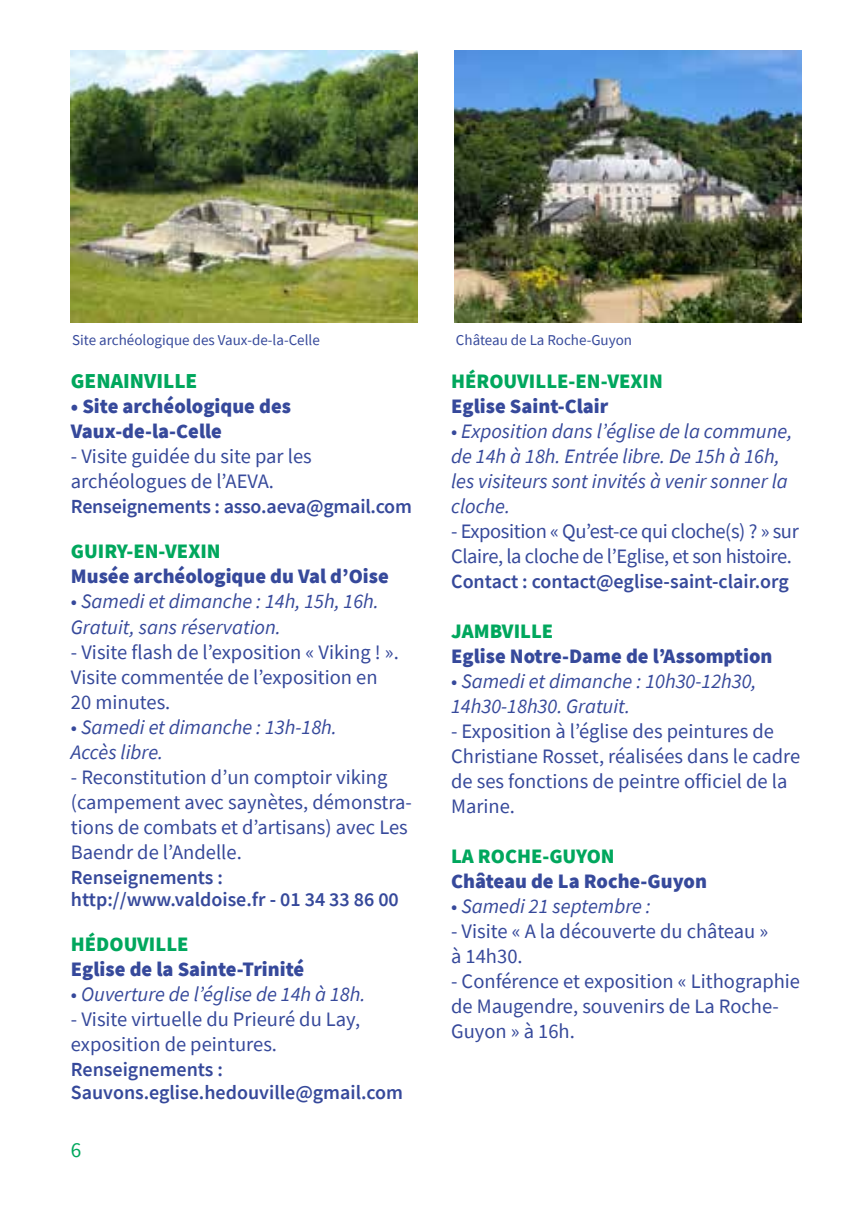
<style>
.page{position:relative;width:851px;height:1205px;background:#fff}
.page>*{position:absolute;margin:0;border:0;box-sizing:border-box;transform-origin:0 0}
.t1{font:900 21.25px "Source Sans Pro";color:#00a75d}
.t2{font:21.25px "Source Sans Pro";color:#00a75d}
.t3{font:20.5px/25px "Source Sans Pro";color:#36499b}
.t4{font:italic 20.5px/25px "Source Sans Pro";color:#36499b}
.t5{font:900 20.5px/25px "Source Sans Pro";color:#36499b}
.t6{font:20.5px/25px "Source Sans Pro";letter-spacing:-.02em;color:#36499b}
.t7{font:900 20.5px "Source Sans Pro";color:#00a75d}
.t8{font:600 20px/22.5px "Source Sans Pro";color:#36499b}
.t9{font:15px "Source Sans Pro";color:#36499b}
.s1{font-style:normal}
</style>
<div class="page">
<hr style="left:850px;top:0;width:1px;height:1205px;background:#cceddf">
<img style="left:454px;top:51px;width:347px;height:271px">
<img style="left:71px;top:51px;width:346px;height:271px">
<p class="t9" style="left:72px;top:330px;width:249px">Site archéologique des Vaux-de-la-Celle</p>
<p class="t9" style="left:456px;top:330px;width:177px">Château de La Roche-Guyon</p>
<p class="t1" style="left:71px;top:367px;width:128px">GENAINVILLE</p>
<p class="t5" style="left:71px;top:394px;width:222px">• Site archéologique des<br>Vaux-de-la-Celle</p>
<p class="t3" style="left:71px;top:444px;width:242px">- Visite guidée du site par les archéologues de l’AEVA.</p>
<p class="t8" style="left:71px;top:495px;width:342px">Renseignements : asso.aeva@gmail.com</p>
<p class="t7" style="left:71px;top:537px;width:151px">GUIRY-EN-VEXIN</p>
<p class="t5" style="left:71px;top:564px;width:319px">Musée archéologique du Val d’Oise</p>
<p class="t4" style="left:71px;top:589px;width:309px"><span class="s1">•</span> Samedi et dimanche : 14h, 15h, 16h.<br>Gratuit, sans réservation.</p>
<p class="t3" style="left:71px;top:639px;width:329px">- Visite flash de l’exposition « Viking ! ».<br>Visite commentée de l’exposition en<br>20 minutes.</p>
<p class="t4" style="left:71px;top:714px;width:267px"><span class="s1">•</span> Samedi et dimanche : 13h-18h.<br>Accès libre.</p>
<p class="t3" style="left:71px;top:764px;width:342px">- Reconstitution d’un comptoir viking (campement avec saynètes, démonstra&shy;tions de combats et d’artisans) avec Les Baendr de l’Andelle.</p>
<p class="t8" style="left:71px;top:865px;width:329px">Renseignements : http://www.valdoise.fr - 01 34 33 86 00</p>
<p class="t7" style="left:71px;top:930px;width:119px">HÉDOUVILLE</p>
<p class="t5" style="left:71px;top:956px;width:235px">Eglise de la Sainte-Trinité</p>
<p class="t4" style="left:71px;top:981px;width:296px"><span class="s1">•</span> Ouverture de l’église de 14h à 18h.</p>
<p class="t3" style="left:71px;top:1006px;width:291px">- Visite virtuelle du Prieuré du Lay, exposition de peintures.</p>
<p class="t8" style="left:71px;top:1058px;width:333px">Renseignements :<br>Sauvons.eglise.hedouville@gmail.com</p>
<p class="t2" style="left:71px;top:1136px;width:12px">6</p>
<p class="t7" style="left:451px;top:367px;width:213px">HÉROUVILLE-EN-VEXIN</p>
<p class="t5" style="left:451px;top:393px;width:159px">Eglise Saint-Clair</p>
<p class="t4" style="left:451px;top:418px;width:342px"><span class="s1">•</span> Exposition dans l’église de la commune, de 14h à 18h. Entrée libre. De 15h à 16h, les visiteurs sont invités à venir sonner la cloche.</p>
<p class="t6" style="left:451px;top:518px;width:349px">- Exposition « Qu’est-ce qui cloche(s) ? » sur<br>Claire, la cloche de l’Eglise, et son histoire.</p>
<p class="t8" style="left:451px;top:570px;width:339px">Contact : contact@eglise-saint-clair.org</p>
<p class="t7" style="left:451px;top:617px;width:104px">JAMBVILLE</p>
<p class="t5" style="left:451px;top:643px;width:323px">Eglise Notre-Dame de l’Assomption</p>
<p class="t4" style="left:451px;top:668px;width:307px"><span class="s1">•</span> Samedi et dimanche : 10h30-12h30,<br>14h30-18h30. Gratuit.</p>
<p class="t3" style="left:451px;top:718px;width:351px">- Exposition à l’église des peintures de Christiane Rosset, réalisées dans le cadre de ses fonctions de peintre officiel de la Marine.</p>
<p class="t7" style="left:451px;top:842px;width:165px">LA ROCHE-GUYON</p>
<p class="t5" style="left:451px;top:868px;width:257px">Château de La Roche-Guyon</p>
<p class="t4" style="left:451px;top:893px;width:201px"><span class="s1">•</span> Samedi 21 septembre :</p>
<p class="t3" style="left:451px;top:918px;width:318px">- Visite « A la découverte du château » à 14h30.</p>
<p class="t3" style="left:451px;top:968px;width:350px">- Conférence et exposition « Lithographie de Maugendre, souvenirs de La Roche-<br>Guyon » à 16h.</p>
</div>
